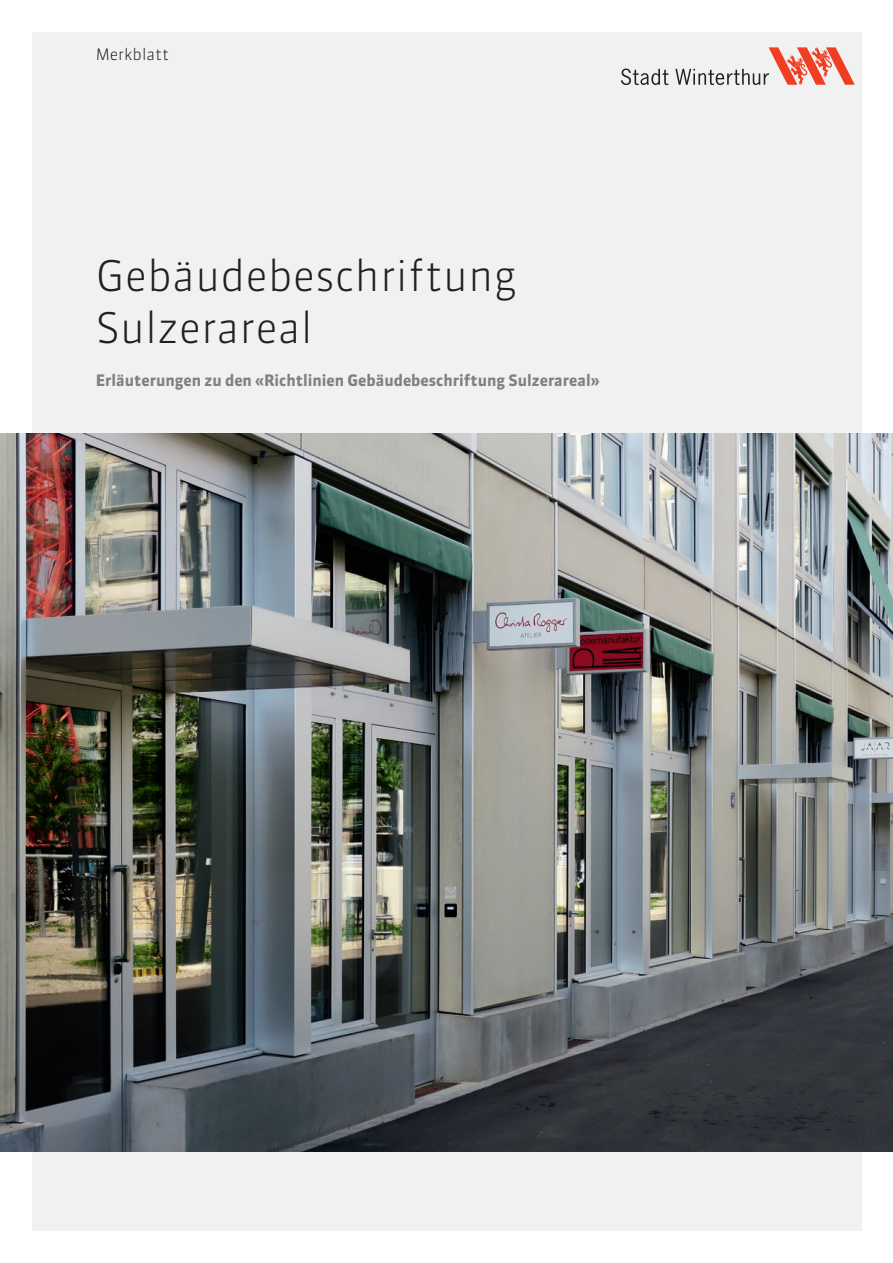
<style>
.page{position:relative;width:893px;height:1263px;background:#fff}
.page>*{position:absolute;margin:0;border:0;box-sizing:border-box;transform-origin:0 0}
.t1{font:300 42px/52.5px "Sanuk OT";color:#231f20}
.t2{font:700 15.75px "Sanuk OT";color:#7e8083}
.t3{font:300 15.75px "Sanuk OT";color:#231f20}
</style>
<div class="page">
<div style="left:32px;top:1151px;width:829px;height:80px;background:#f1f1f1"></div>
<div style="left:32px;top:32px;width:829px;height:402px;background:#f1f1f1"></div>
<svg style="left:621px;top:47px;width:234px;height:38px"></svg>
<img style="left:0;top:434px;width:893px;height:717px">
<p class="t3" style="left:96px;top:44px;width:75px">Merkblatt</p>
<h1 class="t1" style="left:96px;top:249px;width:422px">Gebäudebeschriftung<br>Sulzerareal</h1>
<p class="t2" style="left:96px;top:370px;width:505px">Erläuterungen zu den «Richtlinien Gebäudebeschriftung Sulzerareal»</p>
</div>
